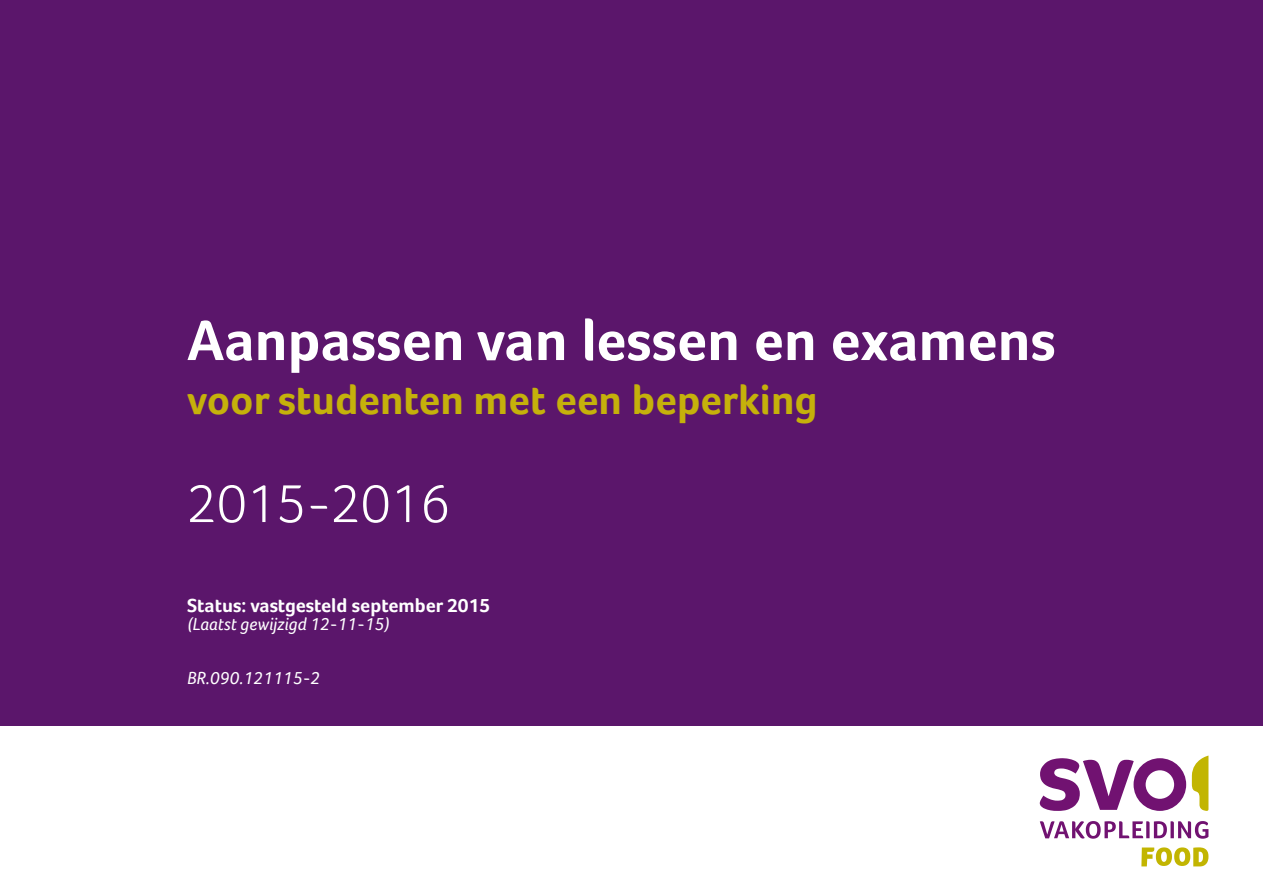
<style>
.page{position:relative;width:1263px;height:893px;background:#fff}
.page>*{position:absolute;margin:0;border:0;box-sizing:border-box;transform-origin:0 0}
.t1{font:700 58.8px "Foco";color:#fff}
.t2{font:300 55.2px "Foco";color:#fff}
.t3{font:700 42px "Foco";color:#c5b10b}
.t4{font:700 19.65px "Foco";color:#fff}
.t5{font:italic 18px "Foco";color:#fff}
</style>
<div class="page">
<div style="left:0;top:0;width:1263px;height:726px;background:#5b166b"></div>
<svg style="left:1040px;top:821px;width:168px;height:18px"></svg>
<svg style="left:1040px;top:758px;width:146px;height:53px"></svg>
<svg style="left:1141px;top:847px;width:67px;height:19px"></svg>
<svg style="left:1192px;top:755px;width:16px;height:56px"></svg>
<h1 class="t1" style="left:187px;top:305px;width:870px">Aanpassen van lessen en examens</h1>
<h3 class="t3" style="left:187px;top:375px;width:632px">voor studenten met een beperking</h3>
<h2 class="t2" style="left:187px;top:472px;width:265px">2015-2016</h2>
<p class="t4" style="left:187px;top:594px;width:305px">Status: vastgesteld september 2015</p>
<p class="t5" style="left:187px;top:614px;width:204px">(Laatst gewijzigd 12-11-15)</p>
<p class="t5" style="left:187px;top:668px;width:135px">BR.090.121115-2</p>
</div>
